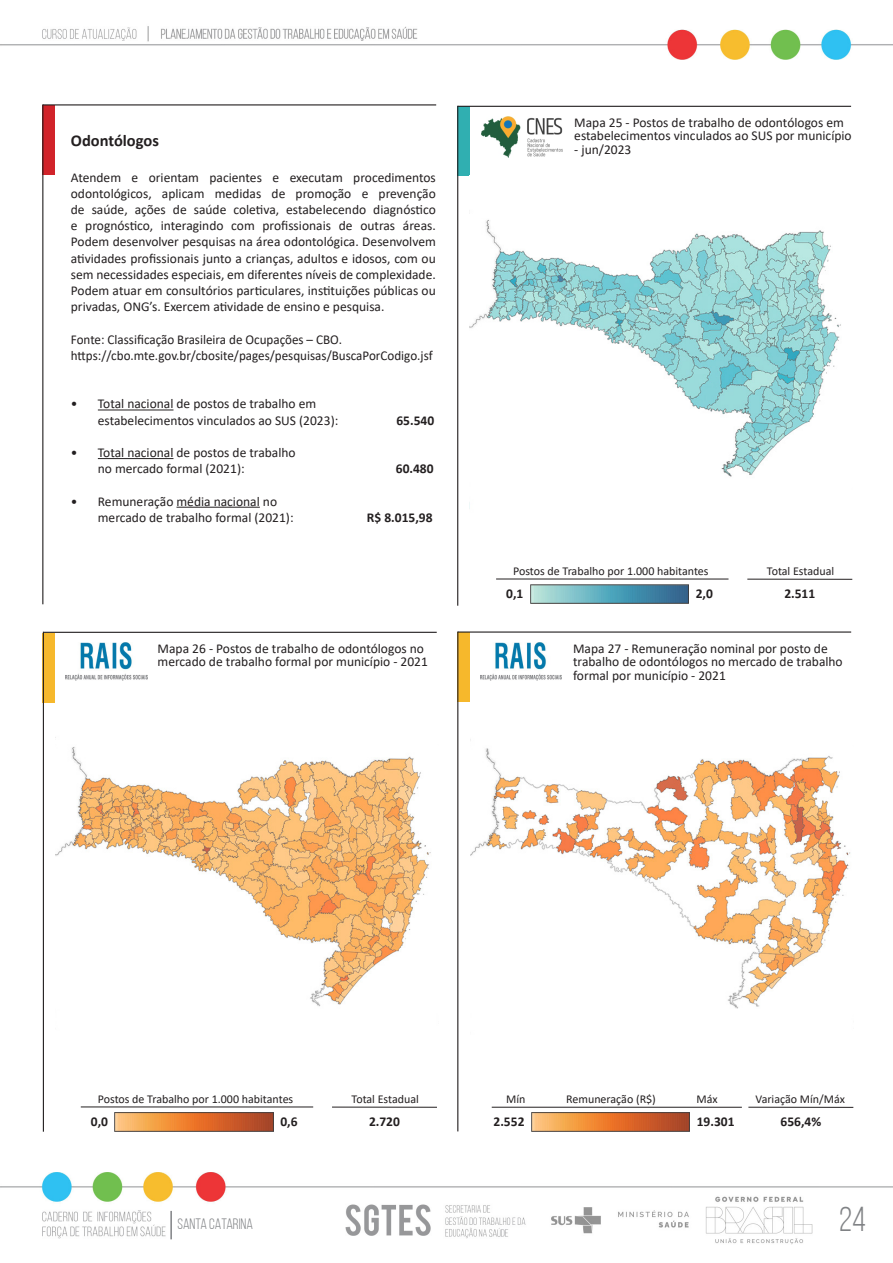
<style>
.page{position:relative;width:893px;height:1263px;background:#fff}
.page>*{position:absolute;margin:0;border:0;box-sizing:border-box;transform-origin:0 0}
.t1{font:34.5px "Bebas Neue";color:#808285}
.Parágrafo_intro_ocup{font:700 16.5px "Calibri";color:#231f20}
.t2{font:15px "Bebas Neue";color:#808285}
.Parágrafo_intro_ocup-2{font:13.5px/16.2px "Calibri";color:#231f20}
.Título_Mapas{font:13.5px/13.5px "Calibri";color:#231f20}
.t3{font:700 13.5px "Calibri";color:#231f20}
.t4{font:12px "Calibri";color:#231f20}
</style>
<div class="page">
<img style="left:0;top:26px;width:893px;height:33px">
<img style="left:0;top:1172px;width:893px;height:73px">
<div style="left:458px;top:106px;width:12px;height:70px;background:#30afb1"></div>
<img style="left:481px;top:116px;width:81px;height:42px">
<hr style="left:458px;top:106px;width:393px;height:1px;background:#231f20">
<hr style="left:457px;top:106px;width:1px;height:500px;background:#231f20">
<img style="left:470px;top:219px;width:371px;height:258px">
<div style="left:43px;top:633px;width:12px;height:69px;background:#f6b82c"></div>
<img style="left:66px;top:642px;width:81px;height:39px">
<hr style="left:43px;top:632px;width:394px;height:1px;background:#231f20">
<hr style="left:43px;top:632px;width:1px;height:500px;background:#231f20">
<img style="left:56px;top:747px;width:375px;height:260px">
<div style="left:457px;top:633px;width:12px;height:69px;background:#f6b82c"></div>
<img style="left:480px;top:642px;width:82px;height:38px">
<hr style="left:458px;top:631px;width:393px;height:2px;background:#231f20">
<hr style="left:457px;top:631px;width:1px;height:500px;background:#231f20">
<img style="left:471px;top:748px;width:380px;height:261px">
<img style="left:531px;top:1113px;width:158px;height:18px">
<div style="left:43px;top:105px;width:12px;height:69px;background:#d1232a"></div>
<hr style="left:43px;top:104px;width:393px;height:1px;background:#231f20">
<hr style="left:42px;top:104px;width:1px;height:500px;background:#231f20">
<hr style="left:492px;top:1107px;width:250px;height:1px;background:#231f20">
<hr style="left:748px;top:1107px;width:105px;height:1px;background:#231f20">
<img style="left:115px;top:1113px;width:158px;height:18px">
<hr style="left:81px;top:1106px;width:232px;height:1px;background:#231f20">
<hr style="left:332px;top:1107px;width:105px;height:1px;background:#231f20">
<img style="left:530px;top:585px;width:158px;height:19px">
<hr style="left:496px;top:579px;width:232px;height:1px;background:#231f20">
<hr style="left:747px;top:579px;width:105px;height:1px;background:#231f20">
<hr style="left:170px;top:1211px;width:2px;height:28px;background:#808285">
<hr style="left:98px;top:409px;width:75px;height:1px;background:#231f20">
<hr style="left:98px;top:458px;width:75px;height:1px;background:#231f20">
<hr style="left:176px;top:507px;width:84px;height:1px;background:#231f20">
<p class="Parágrafo_intro_ocup" style="left:71px;top:128px;width:90px">Odontólogos</p>
<p class="Parágrafo_intro_ocup-2" style="left:71px;top:169px;width:366px;text-align:justify">Atendem e orientam pacientes e executam procedimentos odontológicos, aplicam medidas de promoção e prevenção de saúde, ações de saúde coletiva, estabelecendo diagnóstico e prognóstico, interagindo com profissionais de outras áreas.<br>Podem desenvolver pesquisas na área odontológica. Desenvolvem atividades profissionais junto a crianças, adultos e idosos, com ou sem necessidades especiais, em diferentes níveis de complexidade.<br>Podem atuar em consultórios particulares, instituições públicas ou privadas, ONG’s. Exercem atividade de ensino e pesquisa.</p>
<p class="Parágrafo_intro_ocup-2" style="left:71px;top:331px;width:273px">Fonte: Classificação Brasileira de Ocupações – CBO.</p>
<p class="Parágrafo_intro_ocup-2" style="left:71px;top:347px;width:363px">https://cbo.mte.gov.br/cbosite/pages/pesquisas/BuscaPorCodigo.jsf</p>
<p class="Parágrafo_intro_ocup-2" style="left:98px;top:395px;width:242px;text-indent:-27px">• Total nacional de postos de trabalho em estabelecimentos vinculados ao SUS (2023):</p>
<p class="t3" style="left:396px;top:411px;width:39px">65.540</p>
<p class="Parágrafo_intro_ocup-2" style="left:98px;top:444px;width:199px;text-indent:-27px">• Total nacional de postos de trabalho no mercado formal (2021):</p>
<p class="Parágrafo_intro_ocup-2" style="left:98px;top:493px;width:197px;text-indent:-27px">• Remuneração média nacional no mercado de trabalho formal (2021):</p>
<p class="t3" style="left:396px;top:459px;width:39px">60.480</p>
<p class="t3" style="left:367px;top:508px;width:67px">R$ 8.015,98</p>
<p class="Título_Mapas" style="left:574px;top:115px;width:279px">Mapa 25 - Postos de trabalho de odontólogos em estabelecimentos vinculados ao SUS por município</p>
<p class="Título_Mapas" style="left:574px;top:142px;width:59px">- jun/2023</p>
<p class="t4" style="left:513px;top:562px;width:197px">Postos de Trabalho por 1.000 habitantes</p>
<p class="t3" style="left:696px;top:584px;width:19px">2,0</p>
<p class="t3" style="left:506px;top:584px;width:19px">0,1</p>
<p class="t4" style="left:767px;top:562px;width:69px">Total Estadual</p>
<p class="t3" style="left:784px;top:584px;width:32px">2.511</p>
<p class="Título_Mapas" style="left:158px;top:641px;width:272px">Mapa 26 - Postos de trabalho de odontólogos no mercado de trabalho formal por município - 2021</p>
<p class="Título_Mapas" style="left:573px;top:641px;width:271px">Mapa 27 - Remuneração nominal por posto de trabalho de odontólogos no mercado de trabalho formal por município - 2021</p>
<p class="t4" style="left:506px;top:1090px;width:21px">Mín</p>
<p class="t4" style="left:566px;top:1090px;width:91px">Remuneração (R$)</p>
<p class="t4" style="left:697px;top:1090px;width:23px">Máx</p>
<p class="t4" style="left:755px;top:1090px;width:91px">Variação Mín/Máx</p>
<p class="t4" style="left:98px;top:1090px;width:197px">Postos de Trabalho por 1.000 habitantes</p>
<p class="t3" style="left:280px;top:1112px;width:19px">0,6</p>
<p class="t4" style="left:352px;top:1090px;width:69px">Total Estadual</p>
<p class="t3" style="left:369px;top:1112px;width:32px">2.720</p>
<p class="t3" style="left:91px;top:1112px;width:19px">0,0</p>
<p class="t3" style="left:780px;top:1112px;width:42px">656,4%</p>
<p class="t3" style="left:697px;top:1112px;width:39px">19.301</p>
<p class="t3" style="left:493px;top:1112px;width:32px">2.552</p>
<p class="t2" style="left:178px;top:1215px;width:77px">SANTA CATARINA</p>
<h1 class="t1" style="left:839px;top:1200px;width:28px">24</h1>
</div>
